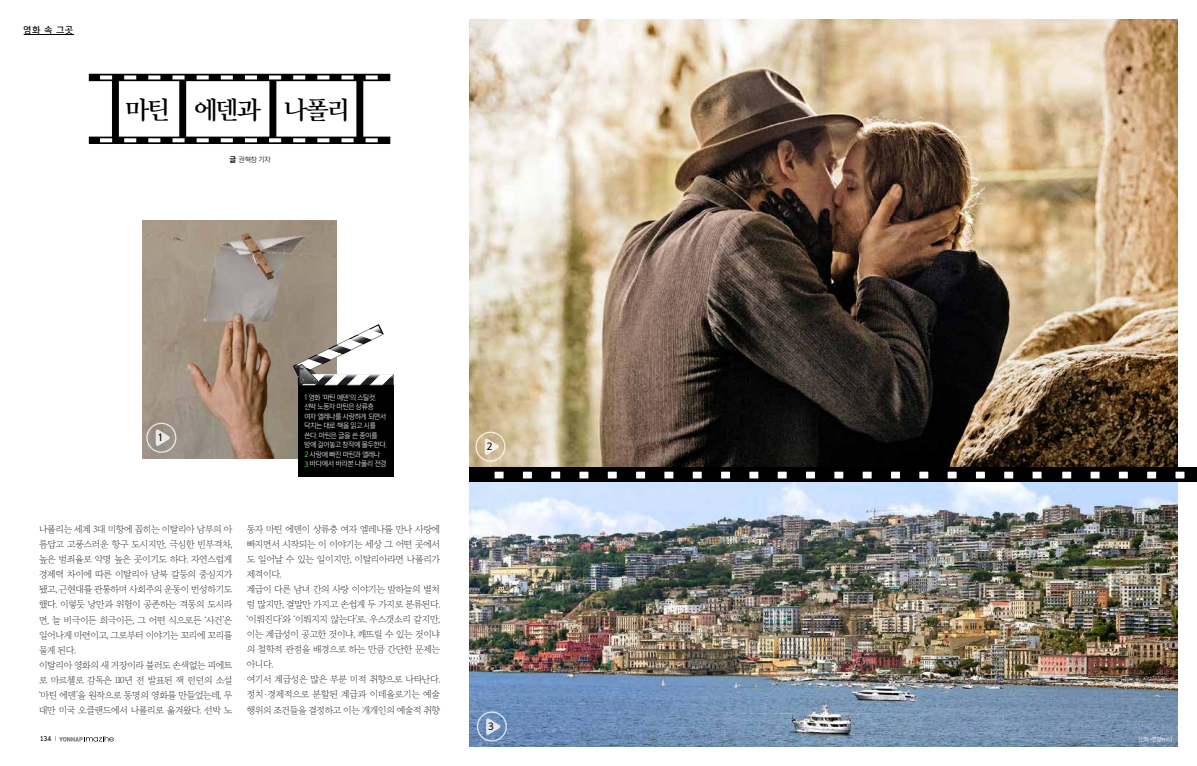
<style>
.page{position:relative;width:1197px;height:766px;background:#fff}
.page>*{position:absolute;margin:0;border:0;box-sizing:border-box;transform-origin:0 0}
.t1{font:24px "Yoon Myungjo Pro 750";letter-spacing:-.06em;color:#000}
.t2{font:9.5px "Yoon Gothic Pro 760";color:#000}
.t3{font:9.2px/15px "Yoon Myungjo Pro 710";letter-spacing:-.05em;color:#000}
.t4{font:8.5px "Yoon Gothic Pro 760";color:#000}
.t5{font:7px/9.5px "Yoon Gothic Pro 730";letter-spacing:-.02em;color:#fff;scale:.96 1}
.t6{font:7px "Yoon Gothic Pro 730";color:#000}
.t7{font:700 7px "Arita Heiti";color:#000}
.t8{font:5.3px "Yoon Gothic Pro 750";letter-spacing:-.035em;color:#fff;scale:.95 1}
.s1{font-family:"Yoon Gothic Pro 770"}
.s2{font-family:"Yoon Gothic Pro 770";color:#47b14a}
.s3{font-weight:300}
</style>
<div class="page">
<svg style="left:59px;top:736px;width:55px;height:5px"></svg>
<img style="left:142px;top:221px;width:194px;height:237px">
<svg style="left:89px;top:74px;width:301px;height:7px"></svg>
<svg style="left:89px;top:136px;width:301px;height:8px"></svg>
<div style="left:269px;top:76px;width:7px;height:68px;background:#000"></div>
<div style="left:179px;top:76px;width:7px;height:68px;background:#000"></div>
<div style="left:356px;top:76px;width:7px;height:68px;background:#000"></div>
<div style="left:112px;top:76px;width:7px;height:68px;background:#000"></div>
<svg style="left:100px;top:75px;width:277px;height:4px"></svg>
<svg style="left:100px;top:138px;width:277px;height:4px"></svg>
<img style="left:470px;top:20px;width:706px;height:447px">
<hr style="left:24px;top:34px;width:50px;height:1px;background:#000">
<img style="left:470px;top:481px;width:706px;height:265px">
<div style="left:470px;top:467px;width:726px;height:14px;background:#000"></div>
<div style="left:579px;top:471px;width:9px;height:7px;background:#fff"></div>
<div style="left:607px;top:471px;width:9px;height:7px;background:#fff"></div>
<div style="left:636px;top:471px;width:9px;height:7px;background:#fff"></div>
<div style="left:664px;top:471px;width:9px;height:7px;background:#fff"></div>
<div style="left:692px;top:471px;width:9px;height:7px;background:#fff"></div>
<div style="left:721px;top:471px;width:9px;height:7px;background:#fff"></div>
<div style="left:749px;top:471px;width:9px;height:7px;background:#fff"></div>
<div style="left:777px;top:471px;width:9px;height:7px;background:#fff"></div>
<div style="left:806px;top:471px;width:8px;height:7px;background:#fff"></div>
<div style="left:834px;top:471px;width:9px;height:7px;background:#fff"></div>
<div style="left:862px;top:471px;width:9px;height:7px;background:#fff"></div>
<div style="left:890px;top:471px;width:9px;height:7px;background:#fff"></div>
<div style="left:919px;top:471px;width:9px;height:7px;background:#fff"></div>
<div style="left:947px;top:471px;width:9px;height:7px;background:#fff"></div>
<div style="left:494px;top:471px;width:9px;height:7px;background:#fff"></div>
<div style="left:523px;top:471px;width:9px;height:7px;background:#fff"></div>
<div style="left:551px;top:471px;width:9px;height:7px;background:#fff"></div>
<div style="left:975px;top:471px;width:9px;height:7px;background:#fff"></div>
<div style="left:1004px;top:471px;width:9px;height:7px;background:#fff"></div>
<div style="left:1032px;top:471px;width:9px;height:7px;background:#fff"></div>
<div style="left:1062px;top:471px;width:9px;height:7px;background:#fff"></div>
<div style="left:1090px;top:471px;width:9px;height:7px;background:#fff"></div>
<div style="left:1118px;top:471px;width:9px;height:7px;background:#fff"></div>
<div style="left:1146px;top:471px;width:9px;height:7px;background:#fff"></div>
<div style="left:1175px;top:471px;width:9px;height:7px;background:#fff"></div>
<div style="left:475px;top:431px;width:30px;height:30px;border:1px solid #fff;border-radius:50%"></div>
<svg style="left:484px;top:438px;width:15px;height:17px"></svg>
<div style="left:146px;top:422px;width:30px;height:30px;border:1px solid #fff;border-radius:50%"></div>
<svg style="left:156px;top:429px;width:14px;height:17px"></svg>
<div style="left:477px;top:711px;width:30px;height:30px;border:1px solid #fff;border-radius:50%"></div>
<svg style="left:486px;top:718px;width:14px;height:16px"></svg>
<div style="left:298px;top:385px;width:95px;height:92px;background:#000"></div>
<svg style="left:293px;top:324px;width:100px;height:61px"></svg>
<p class="t4" style="left:24px;top:24px;width:51px">영화 속 그곳</p>
<h1 class="t1" style="left:126px;top:94px;width:225px">마틴 에덴과 나폴리</h1>
<p class="t6" style="left:229px;top:155px;width:43px"><span class="s1">글</span> 권혁창 기자</p>
<p class="t2" style="left:158px;top:431px;width:5px">1</p>
<p class="t5" style="left:304px;top:392px;width:88px"><span class="s2">1</span> 영화 ‘마틴 에덴’의 스틸컷. 선박 노동자 마틴은 상류층 여자 엘레나를 사랑하게 되면서 닥치는 대로 책을 읽고 시를 쓴다. 마틴은 글을 쓴 종이를 방에 걸어놓고 창작에 몰두한다.<br><span class="s2">2</span> 사랑에 빠진 마틴과 엘레나<br><span class="s2">3</span> 바다에서 바라본 나폴리 전경</p>
<p class="t3" style="left:39px;top:521px;width:195px">나폴리는 세계 3대 미항에 꼽히는 이탈리아 남부의 아 름답고 고풍스러운 항구 도시지만, 극심한 빈부격차, 높은 범죄율로 악명 높은 곳이기도 하다. 자연스럽게 경제력 차이에 따른 이탈리아 남북 갈등의 중심지가 됐고, 근현대를 관통하며 사회주의 운동이 번성하기도 했다. 이렇듯 낭만과 위험이 공존하는 격동의 도시라 면, 늘 비극이든 희극이든, 그 어떤 식으로든 ‘사건’은 일어나게 마련이고, 그로부터 이야기는 꼬리에 꼬리를 물게 된다.<br>이탈리아 영화의 새 거장이라 불러도 손색없는 피에트 로 마르첼로 감독은 110년 전 발표된 잭 런던의 소설 ‘마틴 에덴’을 원작으로 동명의 영화를 만들었는데, 무 대만 미국 오클랜드에서 나폴리로 옮겨왔다. 선박 노</p>
<p class="t3" style="left:247px;top:521px;width:195px">동자 마틴 에덴이 상류층 여자 엘레나를 만나 사랑에 빠지면서 시작되는 이 이야기는 세상 그 어떤 곳에서 도 일어날 수 있는 일이지만, 이탈리아라면 나폴리가 제격이다.<br>계급이 다른 남녀 간의 사랑 이야기는 밤하늘의 별처 럼 많지만, 결말만 가지고 손쉽게 두 가지로 분류된다. ‘이뤄진다’와 ‘이뤄지지 않는다’로. 우스갯소리 같지만, 이는 계급성이 공고한 것이냐, 깨뜨릴 수 있는 것이냐 의 철학적 관점을 배경으로 하는 만큼 간단한 문제는 아니다.<br>여기서 계급성은 많은 부분 미적 취향으로 나타난다. 정치·경제적으로 분할된 계급과 이데올로기는 예술 행위의 조건들을 결정하고 이는 개개인의 예술적 취향</p>
<p class="t7" style="left:40px;top:734px;width:18px">134 <span class="s3">I</span></p>
<p class="t2" style="left:486px;top:440px;width:7px">2</p>
<p class="t2" style="left:488px;top:719px;width:7px">3</p>
<p class="t8" style="left:1138px;top:735px;width:37px">[신화=연합뉴스]</p>
</div>
